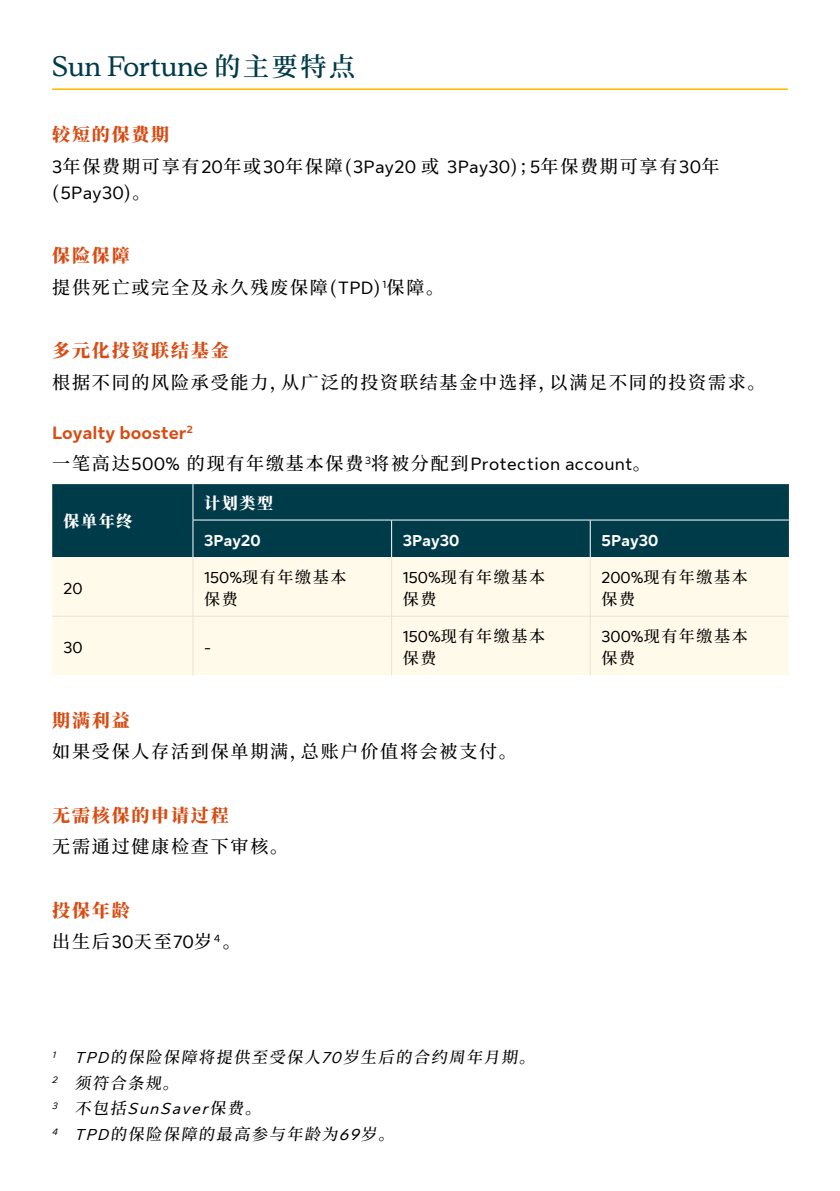
<style>
.page{position:relative;width:840px;height:1191px;background:#fff}
.page>*{position:absolute;margin:0;border:0;box-sizing:border-box;transform-origin:0 0}
.t1{font:700 28px "Sun Life New Display";color:#003b49}
.t2{font:500 18px/31.6px "Noto Serif CJ Ksc";letter-spacing:.1em;color:#000}
.t3{font:18px/31.6px "Sun Life New Text";letter-spacing:.02em;color:#000}
.t4{font:900 18px "Noto Serif CJ Ksc";letter-spacing:.1em;color:#d64d15}
.t5{font:500 16px/22px "Noto Serif CJ Ksc";letter-spacing:.1em;color:#000}
.t6{font:700 16px "Sun Life New Text";color:#fff}
.t7{font:italic 16px "Sun Life New Text";color:#000}
.t8{font:900 16px "Noto Serif CJ Ksc";letter-spacing:.1em;color:#fff}
.t9{font:16px "Sun Life New Text";color:#000}
.s1{font-family:"Noto Serif CJ Ksc";font-weight:600;font-size:26px}
.s2{font-weight:900;color:#d64d15}
.s3{font-family:"Sun Life New Text";font-weight:400}
.s4{font-family:"Noto Serif CJ Ksc";font-weight:500}
.s5{font-weight:700;color:#d64d15}
.s6{font-family:"Sun Life New Text";font-weight:400;font-style:italic}
.s7{font-family:"Noto Serif CJ Ksc";font-weight:500;font-style:normal}
</style>
<div class="page">
<hr style="left:52px;top:88px;width:735px;height:2px;background:#fcbf00">
<div style="left:52px;top:484px;width:736px;height:73px;background:#003b49"></div>
<div style="left:52px;top:557px;width:736px;height:118px;background:#fffae9"></div>
<hr style="left:192px;top:484px;width:1px;height:36px;background:#fff">
<hr style="left:193px;top:520px;width:198px;height:1px;background:#fff">
<hr style="left:192px;top:520px;width:1px;height:37px;background:#fff">
<hr style="left:391px;top:520px;width:199px;height:1px;background:#fff">
<hr style="left:391px;top:520px;width:1px;height:37px;background:#fff">
<hr style="left:590px;top:520px;width:198px;height:1px;background:#fff">
<hr style="left:589px;top:520px;width:1px;height:37px;background:#fff">
<hr style="left:192px;top:557px;width:1px;height:59px;background:#e8e2d8">
<hr style="left:391px;top:557px;width:1px;height:59px;background:#e8e2d8">
<hr style="left:589px;top:557px;width:1px;height:59px;background:#e8e2d8">
<hr style="left:52px;top:616px;width:141px;height:1px;background:#e8e2d8">
<hr style="left:193px;top:616px;width:198px;height:1px;background:#e8e2d8">
<hr style="left:192px;top:616px;width:1px;height:59px;background:#e8e2d8">
<hr style="left:391px;top:616px;width:199px;height:1px;background:#e8e2d8">
<hr style="left:391px;top:616px;width:1px;height:59px;background:#e8e2d8">
<hr style="left:590px;top:616px;width:198px;height:1px;background:#e8e2d8">
<hr style="left:589px;top:616px;width:1px;height:59px;background:#e8e2d8">
<h1 class="t1" style="left:52px;top:48px;width:304px">Sun Fortune <span class="s1">的主要特点</span></h1>
<p class="t2" style="left:52px;top:119px;width:668px"><span class="s2">较短的保费期<br></span><span class="s3">3</span>年保费期可享有<span class="s3">20</span>年或<span class="s3">30</span>年保障(<span class="s3">3Pay20</span> 或 <span class="s3">3Pay30</span>)；<span class="s3">5</span>年保费期可享有<span class="s3">30</span>年</p>
<p class="t3" style="left:52px;top:176px;width:100px"><span class="s4">(</span>5Pay30<span class="s4">)。</span></p>
<p class="t2" style="left:52px;top:240px;width:393px"><span class="s2">保险保障<br></span>提供死亡或完全及永久残废保障(<span class="s3">TPD</span>)<sup>1</sup>保障。</p>
<p class="t4" style="left:52px;top:341px;width:178px">多元化投资联结基金</p>
<p class="t2" style="left:52px;top:367px;width:714px">根据不同的风险承受能力，从广泛的投资联结基金中选择，以满足不同的投资需求。</p>
<p class="t3" style="left:52px;top:416px;width:599px"><span class="s5">Loyalty booster</span><sup>2<br></sup><span class="s4">一笔高达</span>500% <span class="s4">的现有年缴基本保费</span><sup>3</sup><span class="s4">将被分配到</span>Protection account<span class="s4">。</span></p>
<p class="t8" style="left:63px;top:512px;width:70px">保单年终</p>
<p class="t9" style="left:63px;top:577px;width:20px">20</p>
<p class="t8" style="left:204px;top:494px;width:70px">计划类型</p>
<p class="t6" style="left:204px;top:529px;width:58px">3Pay20</p>
<p class="t6" style="left:403px;top:529px;width:58px">3Pay30</p>
<p class="t6" style="left:601px;top:529px;width:58px">5Pay30</p>
<p class="t5" style="left:204px;top:566px;width:143px"><span class="s3">150%</span>现有年缴基本保费</p>
<p class="t5" style="left:403px;top:566px;width:143px"><span class="s3">150%</span>现有年缴基本保费</p>
<p class="t5" style="left:601px;top:566px;width:147px"><span class="s3">200%</span>现有年缴基本保费</p>
<p class="t9" style="left:63px;top:636px;width:21px">30</p>
<p class="t9" style="left:204px;top:636px;width:9px">-</p>
<p class="t5" style="left:403px;top:625px;width:143px"><span class="s3">150%</span>现有年缴基本保费</p>
<p class="t5" style="left:601px;top:625px;width:148px"><span class="s3">300%</span>现有年缴基本保费</p>
<p class="t4" style="left:52px;top:710px;width:79px">期满利益</p>
<p class="t2" style="left:52px;top:736px;width:466px">如果受保人存活到保单期满，总账户价值将会被支付。</p>
<p class="t4" style="left:52px;top:805px;width:178px">无需核保的申请过程</p>
<p class="t2" style="left:52px;top:831px;width:237px">无需通过健康检查下审核。</p>
<p class="t2" style="left:52px;top:894px;width:190px"><span class="s2">投保年龄<br></span>出生后<span class="s3">30</span>天至<span class="s3">70</span>岁<sup>4</sup> 。</p>
<p class="t5" style="left:52px;top:1044px;width:489px;line-height:25.6px"><sup>1</sup> <span class="s6">TPD</span> 的保险保障将提供至受保人<span class="s6">70</span>岁生后的合约周年月期。<br><sup>2</sup> 须符合条规。</p>
<p class="t7" style="left:52px;top:1097px;width:216px"><sup>3</sup> <span class="s7">不包括</span>SunSaver<span class="s7">保费。</span></p>
<p class="t5" style="left:52px;top:1123px;width:349px"><sup>4</sup> <span class="s6">TPD</span> 的保险保障的最高参与年龄为<span class="s6">6 9</span>岁。</p>
</div>
